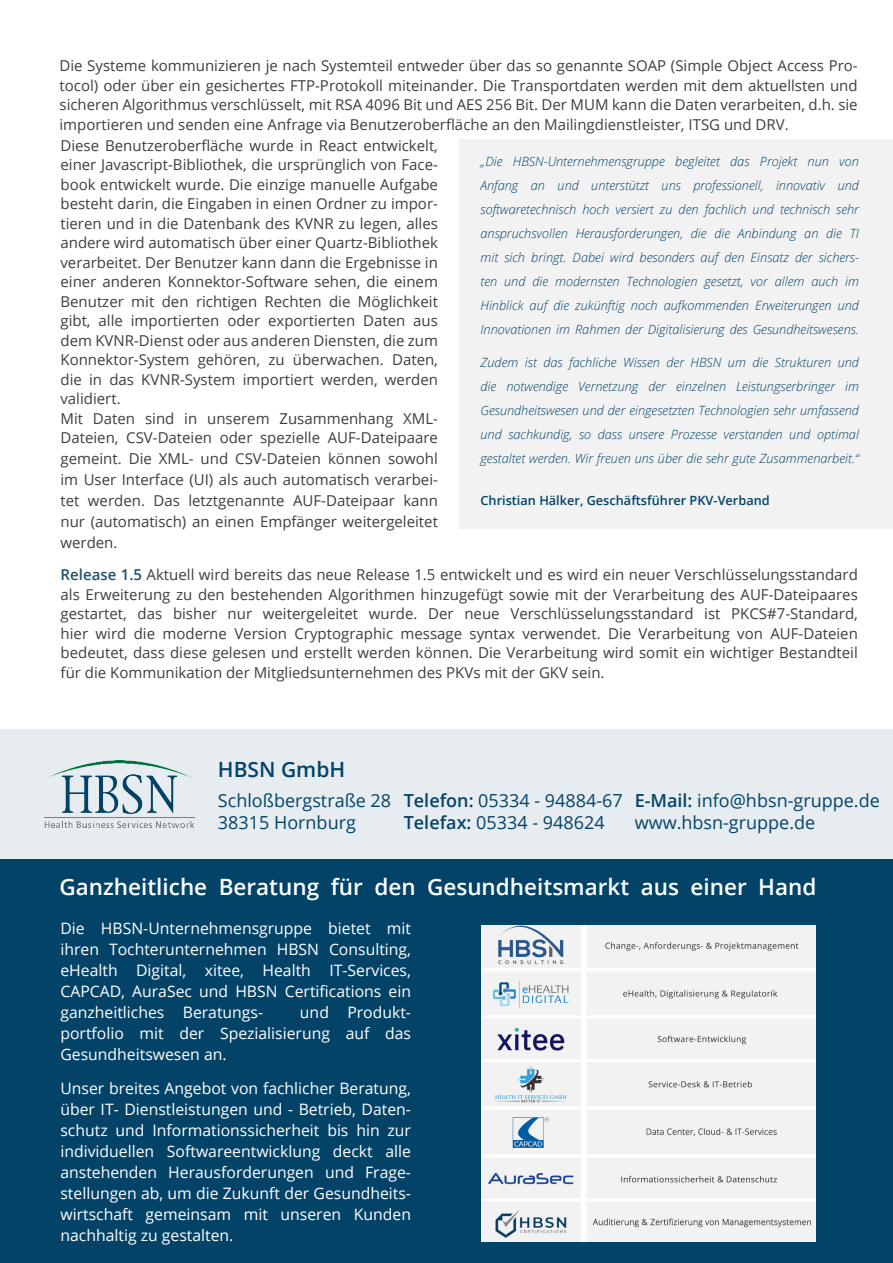
<style>
.page{position:relative;width:893px;height:1263px;background:#fff}
.page>*{position:absolute;margin:0;border:0;box-sizing:border-box;transform-origin:0 0}
.h3_Headline{font:600 22.5px "Open Sans";color:#fff}
.t1{font:600 21px "Open Sans";color:#034368}
.t2{font:18px "Open Sans";color:#034368}
.t3{font:15.75px/21px "Open Sans";color:#fff;text-align:justify}
.t4{font:15px/19.5px "Open Sans";color:#3e3e3f;text-align:justify}
.h4_Headline{font:italic 300 12.75px/24px "Open Sans";color:#034368;text-align:justify}
.h4_Headline-2{font:600 12.75px "Open Sans";color:#034368}
.s1{font-weight:600;color:#234e71}
.s2{font-weight:600}
</style>
<div class="page">
<div style="left:0;top:859px;width:893px;height:404px;background:#034368"></div>
<div style="left:459px;top:139px;width:434px;height:389px;background:#f2f2f2"></div>
<div style="left:0;top:729px;width:893px;height:130px;background:#e6ecf0"></div>
<img style="left:44px;top:761px;width:151px;height:66px">
<img style="left:482px;top:925px;width:333px;height:316px">
<p class="t4" style="left:60px;top:55px;width:800px">Die Systeme kommunizieren je nach Systemteil entweder über das so genannte SOAP (Simple Object Access Pro&shy;tocol) oder über ein gesichertes FTP-Protokoll miteinander. Die Transportdaten werden mit dem aktuellsten und sicheren Algorithmus verschlüsselt, mit RSA 4096 Bit und AES 256 Bit. Der MUM kann die Daten verarbeiten, d.h. sie importieren und senden eine Anfrage via Benutzeroberfläche an den Mailingdienstleister, ITSG und DRV.</p>
<p class="t4" style="left:60px;top:135px;width:379px">Diese Benutzeroberfläche wurde in React entwickelt, einer Javascript-Bibliothek, die ursprünglich von Face&shy;book entwickelt wurde. Die einzige manuelle Aufgabe besteht darin, die Eingaben in einen Ordner zu impor&shy;tieren und in die Datenbank des KVNR zu legen, alles andere wird automatisch über einer Quartz-Bibliothek verarbeitet. Der Benutzer kann dann die Ergebnisse in einer anderen Konnektor-Software sehen, die einem Benutzer mit den richtigen Rechten die Möglichkeit gibt, alle importierten oder exportierten Daten aus dem KVNR-Dienst oder aus anderen Diensten, die zum Konnektor-System gehören, zu überwachen. Daten, die in das KVNR-System importiert werden, werden validiert.</p>
<p class="t4" style="left:60px;top:408px;width:379px">Mit Daten sind in unserem Zusammenhang XML-<br>Dateien, CSV-Dateien oder spezielle AUF-Dateipaare</p>
<p class="t4" style="left:60px;top:448px;width:379px;line-height:21px">gemeint. Die XML- und CSV-Dateien können sowohl im User Interface (UI) als auch automatisch verarbei&shy;tet werden. Das letztgenannte AUF-Dateipaar kann nur (automatisch) an einen Empfänger weitergeleitet werden.</p>
<p class="t4" style="left:61px;top:565px;width:799px"><span class="s1">Release 1.5</span> Aktuell wird bereits das neue Release 1.5 entwickelt und es wird ein neuer Verschlüsselungsstandard als Erweiterung zu den bestehenden Algorithmen hinzugefügt sowie mit der Verarbeitung des AUF-Dateipaares gestartet, das bisher nur weitergeleitet wurde. Der neue Verschlüsselungsstandard ist PKCS#7-Standard, hier wird die moderne Version Cryptographic message syntax verwendet. Die Verarbeitung von AUF-Dateien bedeutet, dass diese gelesen und erstellt werden können. Die Verarbeitung wird somit ein wichtiger Bestandteil für die Kommunikation der Mitgliedsunternehmen des PKVs mit der GKV sein.</p>
<p class="h4_Headline" style="left:480px;top:149px;width:380px">„Die HBSN-Unternehmensgruppe begleitet das Projekt nun von Anfang an und unterstützt uns professionell, innovativ und softwaretechnisch hoch versiert zu den fachlich und technisch sehr anspruchsvollen Herausforderungen, die die Anbindung an die TI mit sich bringt. Dabei wird besonders auf den Einsatz der sichers&shy;ten und die modernsten Technologien gesetzt, vor allem auch im Hinblick auf die zukünftig noch aufkommenden Erweiterungen und Innovationen im Rahmen der Digitalisierung des Gesundheitswesens.</p>
<p class="h4_Headline" style="left:480px;top:349px;width:380px">Zudem ist das fachliche Wissen der HBSN um die Strukturen und die notwendige Vernetzung der einzelnen Leistungserbringer im Gesundheitswesen und der eingesetzten Technologien sehr umfassend und sachkundig, so dass unsere Prozesse verstanden und optimal gestaltet werden. Wir freuen uns über die sehr gute Zusammenarbeit.“</p>
<p class="h4_Headline-2" style="left:480px;top:491px;width:291px">Christian Hälker, Geschäftsführer PKV-Verband</p>
<p class="t1" style="left:218px;top:755px;width:129px">HBSN GmbH</p>
<p class="t2" style="left:218px;top:788px;width:175px">Schloßbergstraße 28</p>
<p class="t2" style="left:218px;top:810px;width:140px">38315 Hornburg</p>
<p class="t2" style="left:404px;top:788px;width:221px"><span class="s2">Telefon:</span> 05334 - 94884-67</p>
<p class="t2" style="left:404px;top:810px;width:202px"><span class="s2">Telefax:</span> 05334 - 948624</p>
<p class="t2" style="left:635px;top:788px;width:247px"><span class="s2">E-Mail:</span> info@hbsn-gruppe.de</p>
<p class="t2" style="left:635px;top:810px;width:182px">www.hbsn-gruppe.de</p>
<p class="h3_Headline" style="left:60px;top:872px;width:758px">Ganzheitliche Beratung für den Gesundheitsmarkt aus einer Hand</p>
<p class="t3" style="left:60px;top:918px;width:352px">Die HBSN-Unternehmensgruppe bietet mit ihren Tochterunternehmen HBSN Consulting, eHealth Digital, xitee, Health IT-Services, CAPCAD, AuraSec und HBSN Certifications ein ganzheitliches Beratungs-</p>
<p class="t3" style="left:60px;top:1002px;width:352px;text-indent:239px">und Produkt&shy;portfolio mit der Spezialisierung auf das Gesundheitswesen an.</p>
<p class="t3" style="left:60px;top:1077px;width:352px">Unser breites Angebot von fachlicher Beratung, über IT- Dienstleistungen und - Betrieb, Daten&shy;schutz und Informationssicherheit bis hin zur individuellen Softwareentwicklung deckt alle anstehenden Herausforderungen und Frage&shy;stellungen ab, um die Zukunft der Gesundheits&shy;wirtschaft gemeinsam mit unseren Kunden nachhaltig zu gestalten.</p>
</div>
